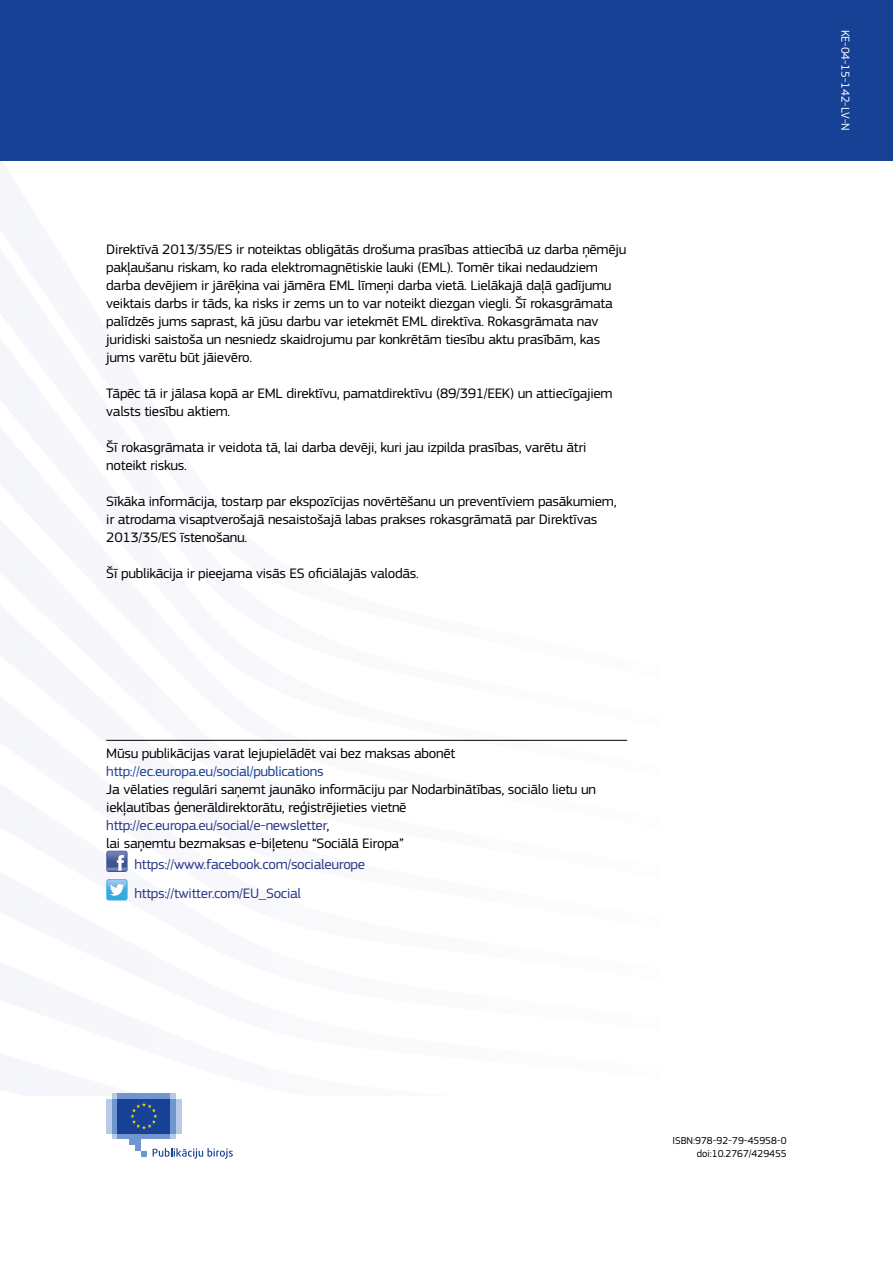
<style>
.page{position:relative;width:893px;height:1263px;background:#fff}
.page>*{position:absolute;margin:0;border:0;box-sizing:border-box;transform-origin:0 0}
.t1{font:14.25px/18px "EC Square Sans Pro";letter-spacing:-.02em;color:#000;scale:1.05 1}
.t2{font:14.25px/28.5px "EC Square Sans Pro";letter-spacing:-.02em;color:#283583;scale:1.05 1}
.t3{font:14.25px "EC Square Sans Pro";letter-spacing:-.02em;color:#164194;scale:1.05 1}
.t4{font:12px "EC Square Sans Pro";color:#fff}
.t5{font:10.5px/12.6px "EC Square Sans Pro";color:#000;text-align:right}
.s1{color:#283583}
</style>
<div class="page">
<div style="left:0;top:0;width:893px;height:160px;background:#164194"></div>
<svg style="left:112px;top:1133px;width:64px;height:6px"></svg>
<svg style="left:112px;top:1093px;width:64px;height:6px"></svg>
<div style="left:118px;top:1093px;width:52px;height:6px;background:#7196cf"></div>
<div style="left:118px;top:1133px;width:52px;height:6px;background:#7196cf"></div>
<div style="left:170px;top:1099px;width:6px;height:34px;background:#7196cf"></div>
<div style="left:176px;top:1099px;width:6px;height:34px;background:#b8cae7"></div>
<div style="left:112px;top:1099px;width:6px;height:34px;background:#7196cf"></div>
<div style="left:106px;top:1099px;width:6px;height:34px;background:#b8cae7"></div>
<div style="left:129px;top:1133px;width:12px;height:12px;background:#7196cf"></div>
<div style="left:135px;top:1133px;width:6px;height:18px;background:#7196cf"></div>
<svg style="left:141px;top:1151px;width:6px;height:5px"></svg>
<div style="left:118px;top:1099px;width:52px;height:34px;background:#164194"></div>
<svg style="left:130px;top:1103px;width:27px;height:26px"></svg>
<svg style="left:153px;top:1148px;width:80px;height:11px"></svg>
<hr style="left:106px;top:740px;width:521px;height:1px;background:#000">
<svg style="left:106px;top:851px;width:22px;height:21px"></svg>
<img style="left:107px;top:851px;width:20px;height:4px">
<svg style="left:106px;top:855px;width:22px;height:16px"></svg>
<div style="left:106px;top:879px;width:22px;height:21px;background:#36a9e1;border-radius:2px"></div>
<img style="left:107px;top:880px;width:20px;height:2px">
<svg style="left:107px;top:882px;width:20px;height:14px"></svg>
<p class="t1" style="left:106px;top:240px;width:497px">Direktīvā 2013/35/ES ir noteiktas obligātās drošuma prasības attiecībā uz darba ņēmēju pakļaušanu riskam, ko rada elektromagnētiskie lauki (EML). Tomēr tikai nedaudziem darba devējiem ir jārēķina vai jāmēra EML līmeņi darba vietā. Lielākajā daļā gadījumu veiktais darbs ir tāds, ka risks ir zems un to var noteikt diezgan viegli. Šī rokasgrāmata palīdzēs jums saprast, kā jūsu darbu var ietekmēt EML direktīva. Rokasgrāmata nav juridiski saistoša un nesniedz skaidrojumu par konkrētām tiesību aktu prasībām, kas jums varētu būt jāievēro.</p>
<p class="t1" style="left:106px;top:384px;width:484px">Tāpēc tā ir jālasa kopā ar EML direktīvu, pamatdirektīvu (89/391/EEK) un attiecīgajiem valsts tiesību aktiem.</p>
<p class="t1" style="left:106px;top:438px;width:459px">Šī rokasgrāmata ir veidota tā, lai darba devēji, kuri jau izpilda prasības, varētu ātri noteikt riskus.</p>
<p class="t1" style="left:106px;top:492px;width:488px">Sīkāka informācija, tostarp par ekspozīcijas novērtēšanu un preventīviem pasākumiem, ir atrodama visaptverošajā nesaistošajā labas prakses rokasgrāmatā par Direktīvas<br>2013/35/ES īstenošanu.</p>
<p class="t1" style="left:106px;top:564px;width:299px">Šī publikācija ir pieejama visās ES oficiālajās valodās.</p>
<p class="t1" style="left:106px;top:744px;width:334px">Mūsu publikācijas varat lejupielādēt vai bez maksas abonēt</p>
<p class="t3" style="left:106px;top:763px;width:209px">http://ec.europa.eu/social/publications</p>
<p class="t1" style="left:106px;top:780px;width:468px">Ja vēlaties regulāri saņemt jaunāko informāciju par Nodarbinātības, sociālo lietu un iekļautības ģenerāldirektorātu, reģistrējieties vietnē <span class="s1">http://ec.europa.eu/social/e-newsletter</span>,<br>lai saņemtu bezmaksas e-biļetenu “Sociālā Eiropa”</p>
<p class="t2" style="left:134px;top:850px;width:221px">https://www.facebook.com/socialeurope https://twitter.com/EU_Social</p>
<p class="t4" style="left:852px;top:30px;width:102px;rotate:90deg">KE-04-15-142-LV-N</p>
<p class="t5" style="left:672px;top:1134px;width:116px">ISBN:978-92-79-45958-0 doi:10.2767/429455</p>
</div>
